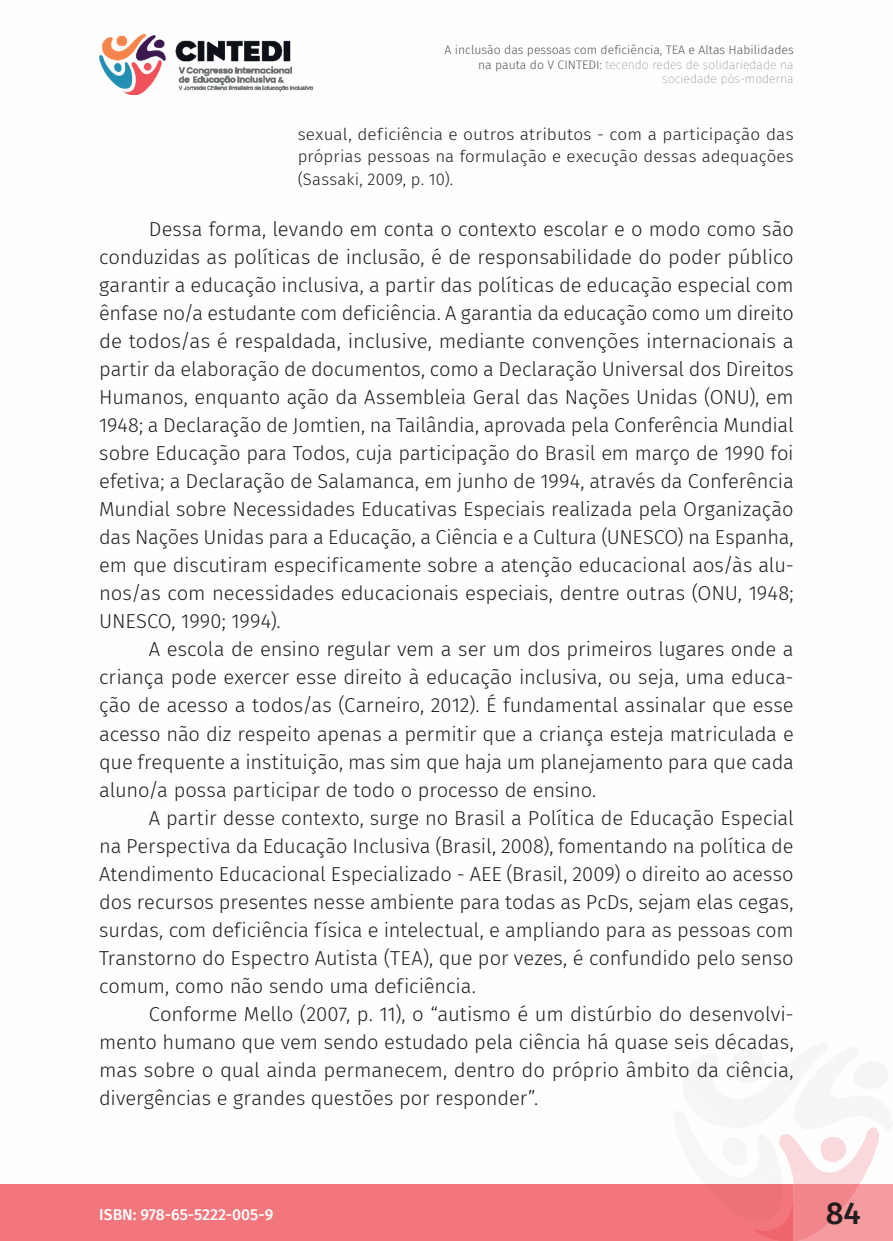
<style>
.page{position:relative;width:893px;height:1241px;background:#fff}
.page>*{position:absolute;margin:0;border:0;box-sizing:border-box;transform-origin:0 0}
.t1{font:500 31.5px "Fira Sans";color:#231f20}
._6_CORPO{font:300 20.12px/28px "Fira Sans";letter-spacing:-.005em;color:#231f20;text-align:justify}
._7_CITACAO{font:300 16.62px/22.8px "Fira Sans";letter-spacing:.01em;color:#231f20;text-align:justify;scale:1.04 1}
.t2{font:500 15.75px "Fira Sans";color:#fff}
.t3{font:300 12.25px/14.7px "Fira Sans";color:#57585a;text-align:right}
.s1{font-weight:100}
</style>
<div class="page">
<div style="left:0;top:1184px;width:794px;height:56px;background:#f2767c"></div>
<img style="left:99px;top:33px;width:214px;height:61px">
<svg style="left:688px;top:1049px;width:205px;height:191px"></svg>
<p class="t3" style="left:444px;top:42px;width:351px">A inclusão das pessoas com deficiência, TEA e Altas Habilidades na pauta do V CINTEDI: <span class="s1">tecendo redes de solidariedade na sociedade pós-moderna</span></p>
<p class="_7_CITACAO" style="left:298px;top:122px;width:478px">sexual, deficiência e outros atributos - com a participação das próprias pessoas na formulação e execução dessas adequações (Sassaki, 2009, p. 10).</p>
<p class="_6_CORPO" style="left:99px;top:215px;width:696px;text-indent:50px">Dessa forma, levando em conta o contexto escolar e o modo como são conduzidas as políticas de inclusão, é de responsabilidade do poder público garantir a educação inclusiva, a partir das políticas de educação especial com ênfase no/a estudante com deficiência. A garantia da educação como um direito de todos/as é respaldada, inclusive, mediante convenções internacionais a partir da elaboração de documentos, como a Declaração Universal dos Direitos Humanos, enquanto ação da Assembleia Geral das Nações Unidas (ONU), em 1948; a Declaração de Jomtien, na Tailândia, aprovada pela Conferência Mundial sobre Educação para Todos, cuja participação do Brasil em março de 1990 foi efetiva; a Declaração de Salamanca, em junho de 1994, através da Conferência Mundial sobre Necessidades Educativas Especiais realizada pela Organização das Nações Unidas para a Educação, a Ciência e a Cultura (UNESCO) na Espanha, em que discutiram especificamente sobre a atenção educacional aos/às alu&shy;nos/as com necessidades educacionais especiais, dentre outras (ONU, 1948; UNESCO, 1990; 1994).</p>
<p class="_6_CORPO" style="left:99px;top:635px;width:696px;text-indent:50px">A escola de ensino regular vem a ser um dos primeiros lugares onde a criança pode exercer esse direito à educação inclusiva, ou seja, uma educa&shy;ção de acesso a todos/as (Carneiro, 2012). É fundamental assinalar que esse acesso não diz respeito apenas a permitir que a criança esteja matriculada e que frequente a instituição, mas sim que haja um planejamento para que cada aluno/a possa participar de todo o processo de ensino.</p>
<p class="_6_CORPO" style="left:99px;top:803px;width:696px;text-indent:50px">A partir desse contexto, surge no Brasil a Política de Educação Especial na Perspectiva da Educação Inclusiva (Brasil, 2008), fomentando na política de Atendimento Educacional Especializado - AEE (Brasil, 2009) o direito ao acesso dos recursos presentes nesse ambiente para todas as PcDs, sejam elas cegas, surdas, com deficiência física e intelectual, e ampliando para as pessoas com Transtorno do Espectro Autista (TEA), que por vezes, é confundido pelo senso comum, como não sendo uma deficiência.</p>
<p class="_6_CORPO" style="left:99px;top:999px;width:696px;text-indent:50px">Conforme Mello (2007, p. 11), o “autismo é um distúrbio do desenvolvi&shy;mento humano que vem sendo estudado pela ciência há quase seis décadas, mas sobre o qual ainda permanecem, dentro do próprio âmbito da ciência, divergências e grandes questões por responder”.</p>
<p class="t2" style="left:99px;top:1201px;width:176px">ISBN: 978-65-5222-005-9</p>
<h1 class="t1" style="left:826px;top:1187px;width:37px">84</h1>
</div>
